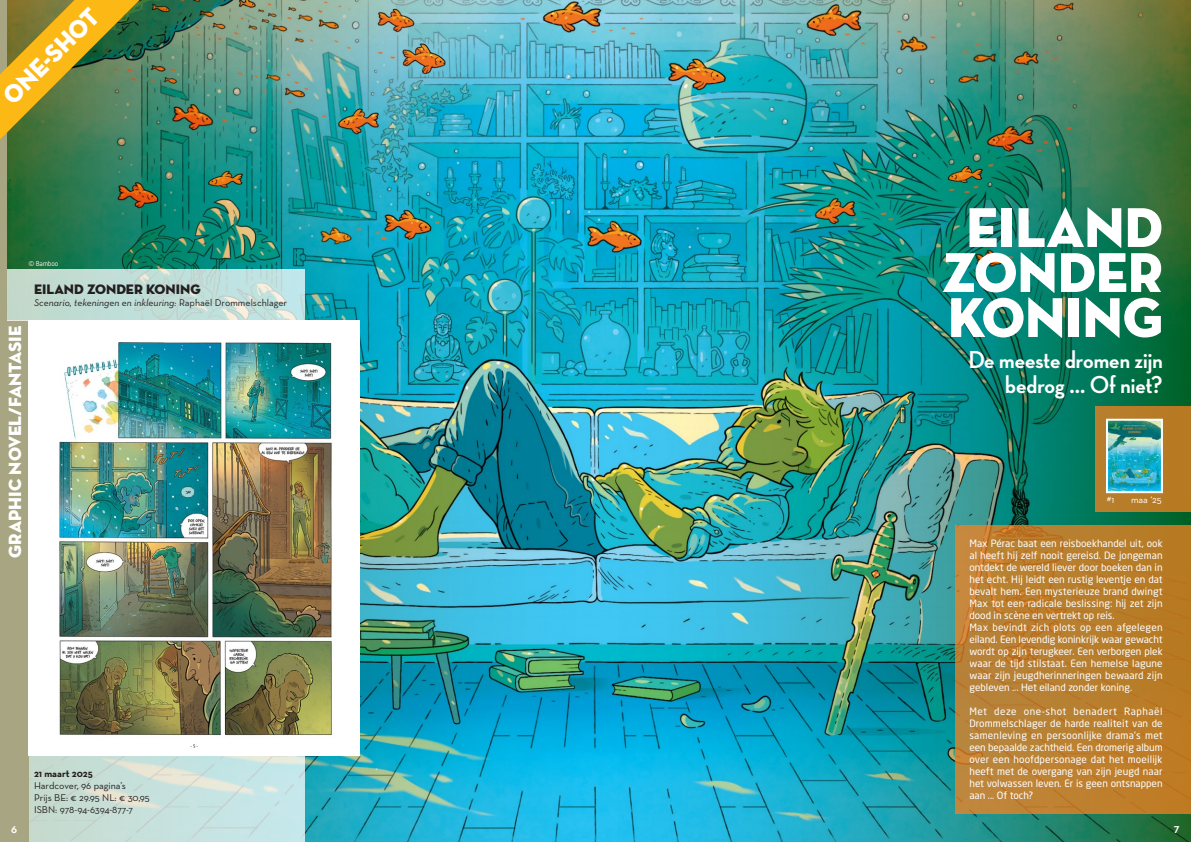
<style>
.page{position:relative;width:1191px;height:842px;background:#fff}
.page>*{position:absolute;margin:0;border:0;box-sizing:border-box;transform-origin:0 0}
.Titel{font:57px/45px "Neutra Disp Titling";color:#fff;text-align:center}
.t1{font:26px "Neutra Disp Titling";color:#fff;scale:.95 1}
.Tagline{font:700 25px/25px "Neutra Disp";color:#fff;text-align:right}
.Reekstitel{font:18px "Neutra Disp Titling";color:#fff}
.Reekstitel-2{font:14px "Neutra Disp Titling";color:#231f20}
.t2{font:700 13px "Neutra Disp";color:#fff}
.broodtekst{font:10px/12px "Neo Sans Std";color:#fff;text-align:justify}
.Techn_Info_regular{font:10px "Neutra Text";color:#231f20}
.Auteurs{font:italic 10px "Neutra Text";color:#231f20}
.Techn_Info_Bold{font:700 10px "Neutra Text";color:#231f20}
.cover-datum{font:10px "Neutra Text";color:#fff}
.Copyright{font:7px "Netto Pro";letter-spacing:-.03em;color:#fff}
.s1{font-style:normal}
</style>
<div class="page">
<img style="left:7px;top:0;width:585px;height:842px">
<img style="left:598px;top:0;width:593px;height:842px">
<svg style="left:28px;top:756px;width:277px;height:86px;background:#c9e0db"></svg>
<svg style="left:28px;top:269px;width:277px;height:51px;background:#c3ded8"></svg>
<div style="left:0;top:320px;width:28px;height:522px;background:#a8a682"></div>
<img style="left:28px;top:320px;width:332px;height:436px">
<div style="left:0;top:269px;width:28px;height:51px;background:#c3d9ca"></div>
<div style="left:1095px;top:407px;width:96px;height:105px;background:#b77b25"></div>
<img style="left:1109px;top:422px;width:50px;height:68px">
<div style="left:1106px;top:419px;width:56px;height:74px;border:2px solid #fff"></div>
<svg style="left:955px;top:526px;width:236px;height:288px;background:#ba7e2d"></svg>
<div style="left:0;top:0;width:7px;height:842px;background:#a8a682"></div>
<svg style="left:0;top:0;width:139px;height:139px;background:#929038"></svg>
<p class="t1" style="left:-4px;top:88px;width:132px;rotate:-45deg">ONE-SHOT</p>
<p class="Copyright" style="left:29px;top:259px;width:31px">© Bamboo</p>
<p class="Reekstitel" style="left:4px;top:558px;width:233px;rotate:-90deg">GRAPHIC NOVEL/FANTASIE</p>
<p class="Reekstitel-2" style="left:34px;top:280px;width:168px">EILAND ZONDER KONING</p>
<p class="Auteurs" style="left:34px;top:297px;width:255px">Scenario, tekeningen en inkleuring: <span class="s1">Raphaël Drommelschlager</span></p>
<p class="Techn_Info_Bold" style="left:34px;top:767px;width:60px">21 maart 2025</p>
<p class="Techn_Info_regular" style="left:34px;top:779px;width:93px">Hardcover, 96 pagina’s</p>
<p class="Techn_Info_regular" style="left:34px;top:791px;width:117px">Prijs BE: € 29.95 NL: € 30,95</p>
<p class="Techn_Info_regular" style="left:34px;top:803px;width:100px">ISBN: 978-94-6394-877-7</p>
<p class="Titel" style="left:942px;top:205px;width:222px">EILAND<br>ZONDER<br>KONING</p>
<p class="Tagline" style="left:968px;top:347px;width:196px">De meeste dromen zijn bedrog ... Of niet?</p>
<p class="cover-datum" style="left:1106px;top:494px;width:9px">#1</p>
<p class="cover-datum" style="left:1131px;top:494px;width:32px">maa ‘25</p>
<p class="broodtekst" style="left:969px;top:538px;width:195px">Max Pérac baat een reisboekhandel uit, ook al heeft hij zelf nooit gereisd. De jongeman ontdekt de wereld liever door boeken dan in het echt. Hij leidt een rustig leventje en dat bevalt hem. Een mysterieuze brand dwingt Max tot een radicale beslissing: hij zet zijn dood in scène en vertrekt op reis.</p>
<p class="broodtekst" style="left:969px;top:622px;width:195px">Max bevindt zich plots op een afgelegen eiland. Een levendig koninkrijk waar gewacht wordt op zijn terugkeer. Een verborgen plek waar de tijd stilstaat. Een hemelse lagune waar zijn jeugdherinneringen bewaard zijn gebleven ... Het eiland zonder koning.</p>
<p class="broodtekst" style="left:969px;top:706px;width:195px">Met deze one-shot benadert Raphaël Drommelschlager de harde realiteit van de samenleving en persoonlijke drama’s met een bepaalde zachtheid. Een dromerig album over een hoofdpersonage dat het moeilijk heeft met de overgang van zijn jeugd naar het volwassen leven. Er is geen ontsnappen aan ... Of toch?</p>
<h3 class="t2" style="left:11px;top:821px;width:8px">6</h3>
<h3 class="t2" style="left:1173px;top:821px;width:7px">7</h3>
</div>
